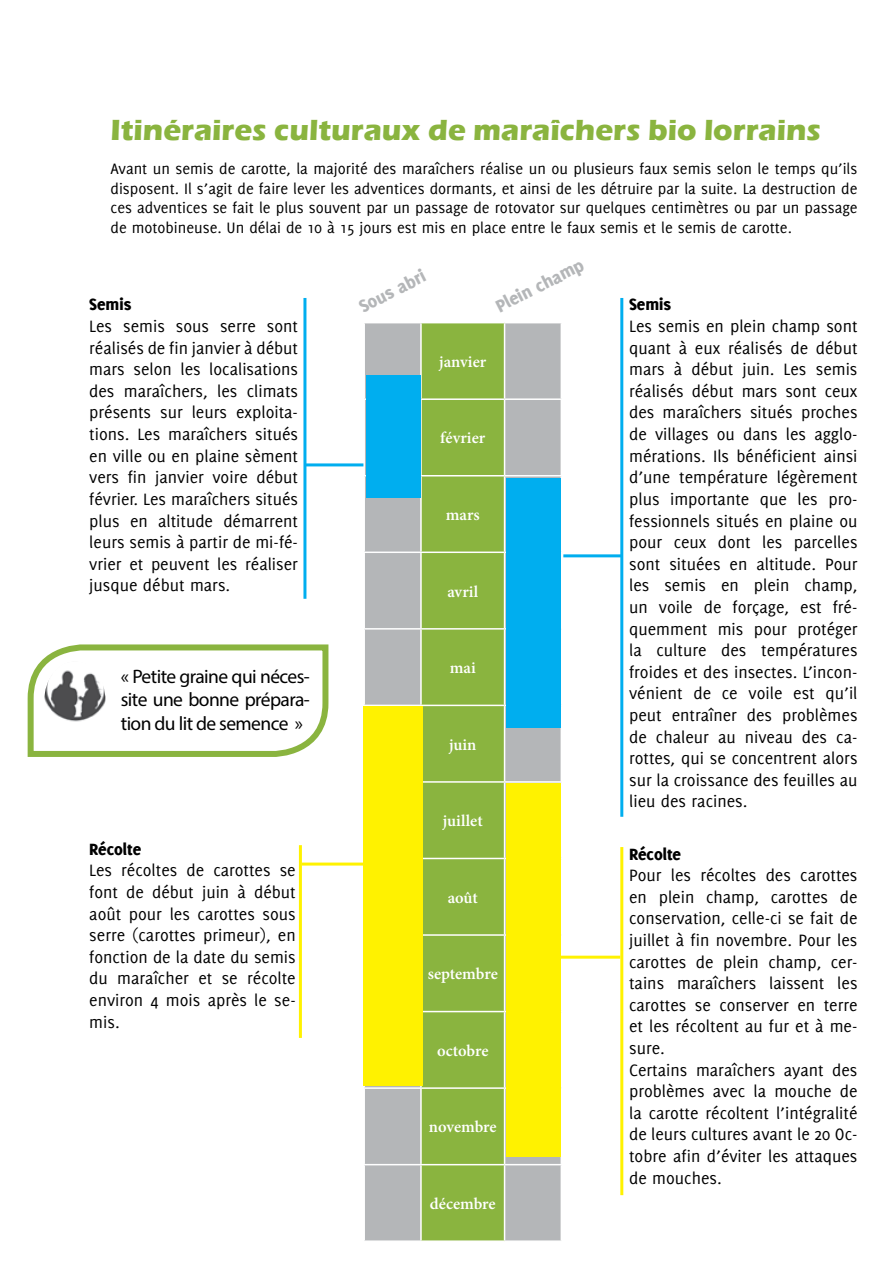
<style>
.page{position:relative;width:893px;height:1263px;background:#fff}
.page>*{position:absolute;margin:0;border:0;box-sizing:border-box;transform-origin:0 0}
.t1{font:700 30px "Eras ITC";color:#8ab43f}
.t2{font:19.5px/23.4px "Myriad Pro";letter-spacing:-.03em;color:#000;text-align:justify}
.t3{font:800 19.5px "Delicious";color:#b4b6b8}
.t4{font:18px/21.6px "Delicious";color:#000;text-align:justify}
.t5{font:800 18px "Delicious";color:#000}
.t6{font:16.5px/19.8px "Delicious";color:#000;text-align:justify}
.t7{font:600 16.5px "Minion Pro";letter-spacing:-.005em;color:#fff}
</style>
<div class="page">
<div style="left:365px;top:323px;width:196px;height:917px;background:#b4b6b8"></div>
<div style="left:422px;top:323px;width:82px;height:917px;background:#8ab43f"></div>
<hr style="left:504px;top:323px;width:1px;height:75px;background:#fff">
<hr style="left:421px;top:398px;width:84px;height:2px;background:#fff">
<hr style="left:505px;top:398px;width:57px;height:2px;background:#fff">
<hr style="left:504px;top:400px;width:1px;height:75px;background:#fff">
<hr style="left:421px;top:475px;width:84px;height:1px;background:#fff">
<hr style="left:505px;top:475px;width:57px;height:1px;background:#fff">
<hr style="left:504px;top:476px;width:1px;height:75px;background:#fff">
<hr style="left:421px;top:551px;width:84px;height:2px;background:#fff">
<hr style="left:505px;top:551px;width:57px;height:2px;background:#fff">
<hr style="left:504px;top:553px;width:1px;height:75px;background:#fff">
<hr style="left:421px;top:628px;width:84px;height:2px;background:#fff">
<hr style="left:505px;top:628px;width:57px;height:2px;background:#fff">
<hr style="left:504px;top:630px;width:1px;height:75px;background:#fff">
<hr style="left:421px;top:705px;width:84px;height:1px;background:#fff">
<hr style="left:505px;top:705px;width:57px;height:1px;background:#fff">
<hr style="left:504px;top:706px;width:1px;height:75px;background:#fff">
<hr style="left:421px;top:781px;width:84px;height:2px;background:#fff">
<hr style="left:505px;top:781px;width:57px;height:2px;background:#fff">
<hr style="left:504px;top:783px;width:1px;height:75px;background:#fff">
<hr style="left:421px;top:858px;width:84px;height:1px;background:#fff">
<hr style="left:505px;top:858px;width:57px;height:1px;background:#fff">
<hr style="left:504px;top:859px;width:1px;height:75px;background:#fff">
<hr style="left:421px;top:934px;width:84px;height:2px;background:#fff">
<hr style="left:505px;top:934px;width:57px;height:2px;background:#fff">
<hr style="left:504px;top:936px;width:1px;height:75px;background:#fff">
<hr style="left:421px;top:1011px;width:84px;height:1px;background:#fff">
<hr style="left:505px;top:1011px;width:57px;height:1px;background:#fff">
<hr style="left:504px;top:1012px;width:1px;height:75px;background:#fff">
<hr style="left:421px;top:1087px;width:84px;height:2px;background:#fff">
<hr style="left:505px;top:1087px;width:57px;height:2px;background:#fff">
<hr style="left:504px;top:1089px;width:1px;height:75px;background:#fff">
<hr style="left:421px;top:1164px;width:84px;height:1px;background:#fff">
<hr style="left:505px;top:1164px;width:57px;height:1px;background:#fff">
<hr style="left:504px;top:1165px;width:1px;height:75px;background:#fff">
<hr style="left:420px;top:323px;width:2px;height:75px;background:#fff">
<hr style="left:363px;top:398px;width:58px;height:2px;background:#fff">
<hr style="left:420px;top:400px;width:2px;height:75px;background:#fff">
<hr style="left:363px;top:475px;width:58px;height:1px;background:#fff">
<hr style="left:420px;top:476px;width:2px;height:75px;background:#fff">
<hr style="left:363px;top:551px;width:58px;height:2px;background:#fff">
<hr style="left:420px;top:553px;width:2px;height:75px;background:#fff">
<hr style="left:363px;top:628px;width:58px;height:2px;background:#fff">
<hr style="left:420px;top:630px;width:2px;height:75px;background:#fff">
<hr style="left:363px;top:705px;width:58px;height:1px;background:#fff">
<hr style="left:420px;top:1012px;width:2px;height:75px;background:#fff">
<hr style="left:363px;top:1087px;width:58px;height:2px;background:#fff">
<hr style="left:420px;top:1089px;width:2px;height:75px;background:#fff">
<hr style="left:363px;top:1164px;width:58px;height:1px;background:#fff">
<hr style="left:420px;top:1165px;width:2px;height:75px;background:#fff">
<div style="left:366px;top:375px;width:54px;height:123px;background:#00aeef"></div>
<div style="left:363px;top:706px;width:60px;height:380px;background:#fff200"></div>
<hr style="left:303px;top:298px;width:3px;height:301px;background:#00aeef">
<hr style="left:306px;top:463px;width:57px;height:3px;background:#00aeef">
<hr style="left:299px;top:845px;width:3px;height:193px;background:#fff200">
<hr style="left:302px;top:862px;width:61px;height:3px;background:#fff200">
<svg style="left:27px;top:644px;width:302px;height:113px"></svg>
<img style="left:44px;top:662px;width:61px;height:64px">
<hr style="left:620px;top:298px;width:3px;height:519px;background:#00aeef">
<hr style="left:563px;top:554px;width:58px;height:3px;background:#00aeef">
<div style="left:506px;top:478px;width:55px;height:249px;background:#00aeef"></div>
<div style="left:506px;top:783px;width:55px;height:374px;background:#fff200"></div>
<hr style="left:620px;top:847px;width:3px;height:348px;background:#fff200">
<hr style="left:559px;top:956px;width:61px;height:3px;background:#fff200">
<h1 class="t1" style="left:111px;top:113px;width:712px">Itinéraires culturaux de maraîchers bio lorrains</h1>
<p class="t6" style="left:111px;top:158px;width:749px">Avant un semis de carotte, la majorité des maraîchers réalise un ou plusieurs faux semis selon le temps qu’ils disposent. Il s’agit de faire lever les adventices dormants, et ainsi de les détruire par la suite. La destruction de ces adventices se fait le plus souvent par un passage de rotovator sur quelques centimètres ou par un passage de motobineuse. Un délai de 10 à 15 jours est mis en place entre le faux semis et le semis de carotte.</p>
<p class="t5" style="left:89px;top:294px;width:43px">Semis</p>
<p class="t4" style="left:89px;top:315px;width:210px">Les semis sous serre sont réalisés de fin janvier à début mars selon les localisations des maraîchers, les climats présents sur leurs exploita&shy;tions. Les maraîchers situés en ville ou en plaine sèment vers fin janvier voire début février. Les maraîchers situés plus en altitude démarrent leurs semis à partir de mi-fé&shy;vrier et peuvent les réaliser jusque début mars.</p>
<p class="t2" style="left:121px;top:664px;width:191px">« Petite graine qui néces&shy;site une bonne prépara&shy;tion du lit de semence »</p>
<p class="t5" style="left:89px;top:838px;width:53px">Récolte</p>
<p class="t4" style="left:89px;top:859px;width:208px">Les récoltes de carottes se font de début juin à début août pour les carottes sous serre (carottes primeur), en fonction de la date du semis du maraîcher et se récolte environ 4 mois après le se&shy;mis.</p>
<p class="t3" style="left:355px;top:297px;width:73px;rotate:-27deg">Sous abri</p>
<p class="t3" style="left:492px;top:297px;width:98px;rotate:-27deg">Plein champ</p>
<p class="t7" style="left:439px;top:350px;width:49px">janvier</p>
<p class="t7" style="left:440px;top:427px;width:47px">février</p>
<p class="t7" style="left:446px;top:503px;width:35px">mars</p>
<p class="t7" style="left:447px;top:580px;width:32px">avril</p>
<p class="t7" style="left:450px;top:656px;width:27px">mai</p>
<p class="t7" style="left:449px;top:733px;width:29px">juin</p>
<p class="t7" style="left:443px;top:809px;width:41px">juillet</p>
<p class="t7" style="left:448px;top:886px;width:32px">août</p>
<p class="t7" style="left:428px;top:963px;width:72px">septembre</p>
<p class="t7" style="left:437px;top:1039px;width:53px">octobre</p>
<p class="t7" style="left:429px;top:1116px;width:69px">novembre</p>
<p class="t7" style="left:430px;top:1192px;width:67px">décembre</p>
<p class="t5" style="left:629px;top:294px;width:43px">Semis</p>
<p class="t4" style="left:629px;top:315px;width:230px">Les semis en plein champ sont quant à eux réalisés de début mars à début juin. Les semis réalisés début mars sont ceux des maraîchers situés proches de villages ou dans les agglo&shy;mérations. Ils bénéficient ainsi d’une température légèrement plus importante que les pro&shy;fessionnels situés en plaine ou pour ceux dont les parcelles sont situées en altitude. Pour les semis en plein champ, un voile de forçage, est fré&shy;quemment mis pour protéger la culture des températures froides et des insectes. L’incon&shy;vénient de ce voile est qu’il peut entraîner des problèmes de chaleur au niveau des ca&shy;rottes, qui se concentrent alors sur la croissance des feuilles au lieu des racines.</p>
<p class="t5" style="left:629px;top:843px;width:53px">Récolte</p>
<p class="t4" style="left:629px;top:864px;width:230px;text-align:left">Pour les récoltes des carottes en plein champ, carottes de conservation, celle-ci se fait de juillet à fin novembre. Pour les carottes de plein champ, cer&shy;tains maraîchers laissent les carottes se conserver en terre et les récoltent au fur et à me&shy;sure.<br>Certains maraîchers ayant des problèmes avec la mouche de la carotte récoltent l’intégralité de leurs cultures avant le 20 Oc&shy;tobre afin d’éviter les attaques de mouches.</p>
</div>
